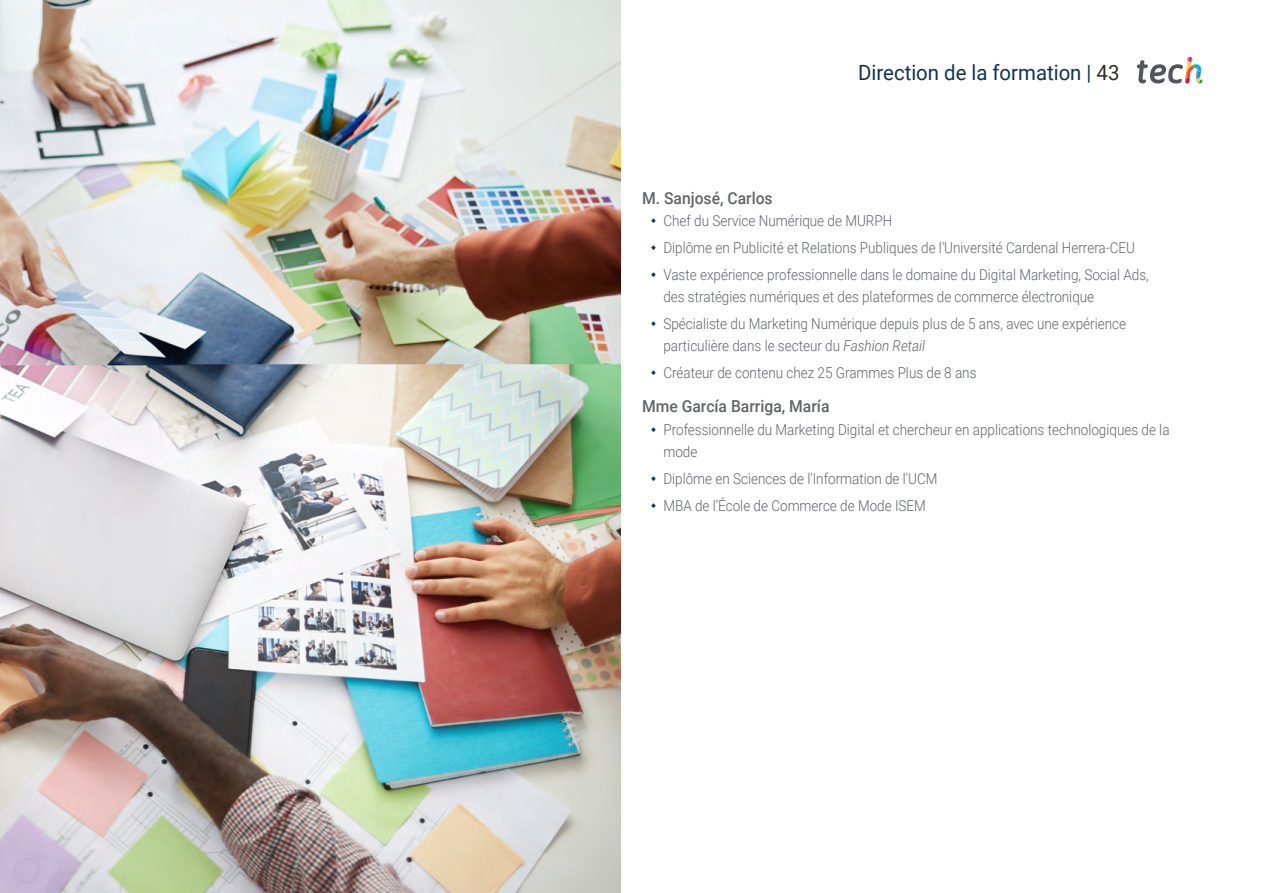
<style>
.page{position:relative;width:1263px;height:893px;background:#fff}
.page>*{position:absolute;margin:0;border:0;box-sizing:border-box;transform-origin:0 0}
.t1{font:21px "Roboto";color:#123352}
.t2{font:500 16.5px "Roboto";color:#61646a;scale:.95 1}
.t3{font:300 15px/26.7px "Roboto";color:#61646a;scale:.9 1}
.s1{color:#312e20}
.s2{font-style:italic}
</style>
<div class="page">
<img style="left:0;top:0;width:621px;height:893px">
<svg style="left:1137px;top:57px;width:65px;height:27px"></svg>
<h1 class="t1" style="left:858px;top:57px;width:263px">Direction de la formation | <span class="s1">43</span></h1>
<p class="t2" style="left:642px;top:186px;width:139px">M. Sanjosé, Carlos</p>
<p class="t3" style="left:663px;top:207px;width:541px">Chef du Service Numérique de MURPH<br>Diplôme en Publicité et Relations Publiques de l'Université Cardenal Herrera-CEU<br>Vaste expérience professionnelle dans le domaine du Digital Marketing, Social Ads,</p>
<p class="t3" style="left:663px;top:283px;width:516px">des stratégies numériques et des plateformes de commerce électronique<br>Spécialiste du Marketing Numérique depuis plus de 5 ans, avec une expérience</p>
<p class="t3" style="left:663px;top:332px;width:349px">particulière dans le secteur du <span class="s2">Fashion Retail<br></span>Créateur de contenu chez 25 Grammes Plus de 8 ans</p>
<p class="t2" style="left:642px;top:395px;width:199px">Mme García Barriga, María</p>
<p class="t3" style="left:663px;top:418px;width:564px;line-height:22.5px">Professionnelle du Marketing Digital et chercheur en applications technologiques de la mode</p>
<p class="t3" style="left:663px;top:465px;width:306px">Diplôme en Sciences de l'Information de l'UCM<br>MBA de l’École de Commerce de Mode ISEM</p>
</div>
